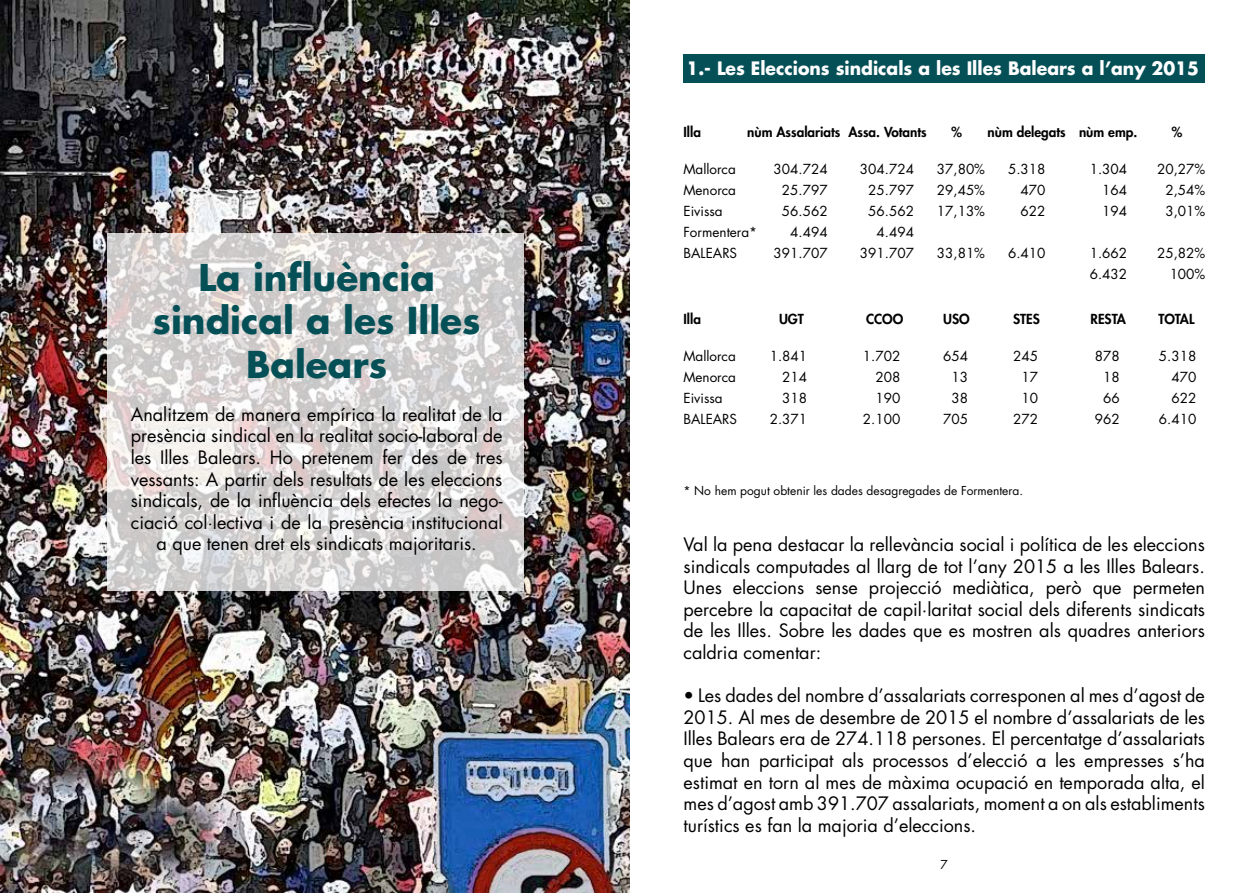
<style>
.page{position:relative;width:1259px;height:893px;background:#fff}
.page>*{position:absolute;margin:0;border:0;box-sizing:border-box;transform-origin:0 0}
.t1{font:700 36px/43.2px "Futura Std";color:#055057;text-align:center}
.t2{font:18px/21.6px "Futura Std";color:#000;text-align:justify}
.t3{font:700 18px "Futura Std";color:#fff;scale:.96 1}
.t4{font:13.5px/21px "Futura Std";color:#000;text-align:right}
.t5{font:800 13.5px "Futura Std";color:#000}
.t6{font:12px "Futura Std";color:#000}
</style>
<div class="page">
<img style="left:0;top:0;width:629px;height:893px">
<div style="left:683px;top:54px;width:522px;height:29px;background:#055057"></div>
<svg style="left:107px;top:234px;width:417px;height:357px"></svg>
<h1 class="t1" style="left:153px;top:256px;width:330px">La influència sindical a les Illes<br>Balears</h1>
<p class="t2" style="left:131px;top:404px;width:373px;text-align:center">Analitzem de manera empírica la realitat de la presència sindical en la realitat socio-laboral de les Illes Balears. Ho pretenem fer des de tres vessants: A partir dels resultats de les eleccions sindicals, de la influència dels efectes la nego&shy;ciació col·lectiva i de la presència institucional a que tenen dret els sindicats majoritaris.</p>
<p class="t3" style="left:686px;top:57px;width:535px">1.- Les Eleccions sindicals a les Illes Balears a l’any 2015</p>
<p class="t5" style="left:683px;top:123px;width:19px">Illa</p>
<p class="t4" style="left:683px;top:158px;width:75px;text-align:left">Mallorca<br>Menorca<br>Eivissa<br>Formentera*<br>BALEARS</p>
<p class="t5" style="left:747px;top:123px;width:95px">nùm Assalariats</p>
<p class="t4" style="left:773px;top:158px;width:56px">304.724<br>25.797<br>56.562<br>4.494<br>391.707</p>
<p class="t5" style="left:848px;top:123px;width:80px">Assa. Votants</p>
<p class="t4" style="left:860px;top:159px;width:56px">304.724<br>25.797<br>56.562<br>4.494<br>391.707</p>
<p class="t5" style="left:987px;top:123px;width:80px">nùm delegats</p>
<p class="t4" style="left:1020px;top:159px;width:26px;text-align:justify;text-indent:-12px">5.318<br>470<br>622</p>
<p class="t4" style="left:1008px;top:243px;width:39px">6.410</p>
<p class="t5" style="left:951px;top:123px;width:12px">%</p>
<p class="t4" style="left:937px;top:159px;width:50px;text-align:justify">37,80% 29,45% 17,13%</p>
<p class="t4" style="left:937px;top:243px;width:50px">33,81%</p>
<p class="t5" style="left:683px;top:310px;width:19px">Illa</p>
<p class="t4" style="left:683px;top:346px;width:55px;text-align:left">Mallorca<br>Menorca<br>Eivissa<br>BALEARS</p>
<p class="t5" style="left:779px;top:310px;width:26px">UGT</p>
<p class="t4" style="left:770px;top:346px;width:39px">1.841<br>214<br>318<br>2.371</p>
<p class="t5" style="left:866px;top:310px;width:39px">CCOO</p>
<p class="t4" style="left:863px;top:346px;width:39px">1.702<br>208<br>190<br>2.100</p>
<p class="t5" style="left:943px;top:310px;width:28px">USO</p>
<p class="t4" style="left:943px;top:346px;width:26px">654<br>13<br>38<br>705</p>
<p class="t5" style="left:1013px;top:310px;width:28px">STES</p>
<p class="t4" style="left:1013px;top:346px;width:26px">245<br>17<br>10<br>272</p>
<p class="t5" style="left:1079px;top:123px;width:60px">nùm emp.</p>
<p class="t4" style="left:1102px;top:159px;width:26px;text-align:justify;text-indent:-12px">1.304<br>164<br>194</p>
<p class="t4" style="left:1089px;top:243px;width:39px;text-align:left">1.662<br>6.432</p>
<p class="t5" style="left:1090px;top:310px;width:37px">RESTA</p>
<p class="t4" style="left:1094px;top:346px;width:26px">878<br>18<br>66<br>962</p>
<p class="t5" style="left:1171px;top:123px;width:12px">%</p>
<p class="t4" style="left:1165px;top:159px;width:41px;text-align:justify;text-indent:-8px">20,27% 2,54% 3,01%</p>
<p class="t4" style="left:1157px;top:243px;width:50px">25,82%<br>100%</p>
<p class="t5" style="left:1158px;top:310px;width:38px">TOTAL</p>
<p class="t4" style="left:1159px;top:346px;width:39px">5.318<br>470<br>622<br>6.410</p>
<p class="t6" style="left:683px;top:483px;width:341px">* No hem pogut obtenir les dades desagregades de Formentera.</p>
<p class="t2" style="left:683px;top:534px;width:523px">Val la pena destacar la rellevància social i política de les eleccions sindicals computades al llarg de tot l’any 2015 a les Illes Balears.<br>Unes eleccions sense projecció mediàtica, però que permeten percebre la capacitat de capil·laritat social dels diferents sindicats de les Illes. Sobre les dades que es mostren als quadres anteriors caldria comentar:</p>
<p class="t2" style="left:683px;top:685px;width:523px">• Les dades del nombre d’assalariats corresponen al mes d’agost de 2015. Al mes de desembre de 2015 el nombre d’assalariats de les Illes Balears era de 274.118 persones. El percentatge d’assalariats que han participat als processos d’elecció a les empresses s’ha estimat en torn al mes de màxima ocupació en temporada alta, el mes d’agost amb 391.707 assalariats, moment a on als establiments turístics es fan la majoria d’eleccions.</p>
<p class="t6" style="left:940px;top:857px;width:9px">7</p>
</div>
